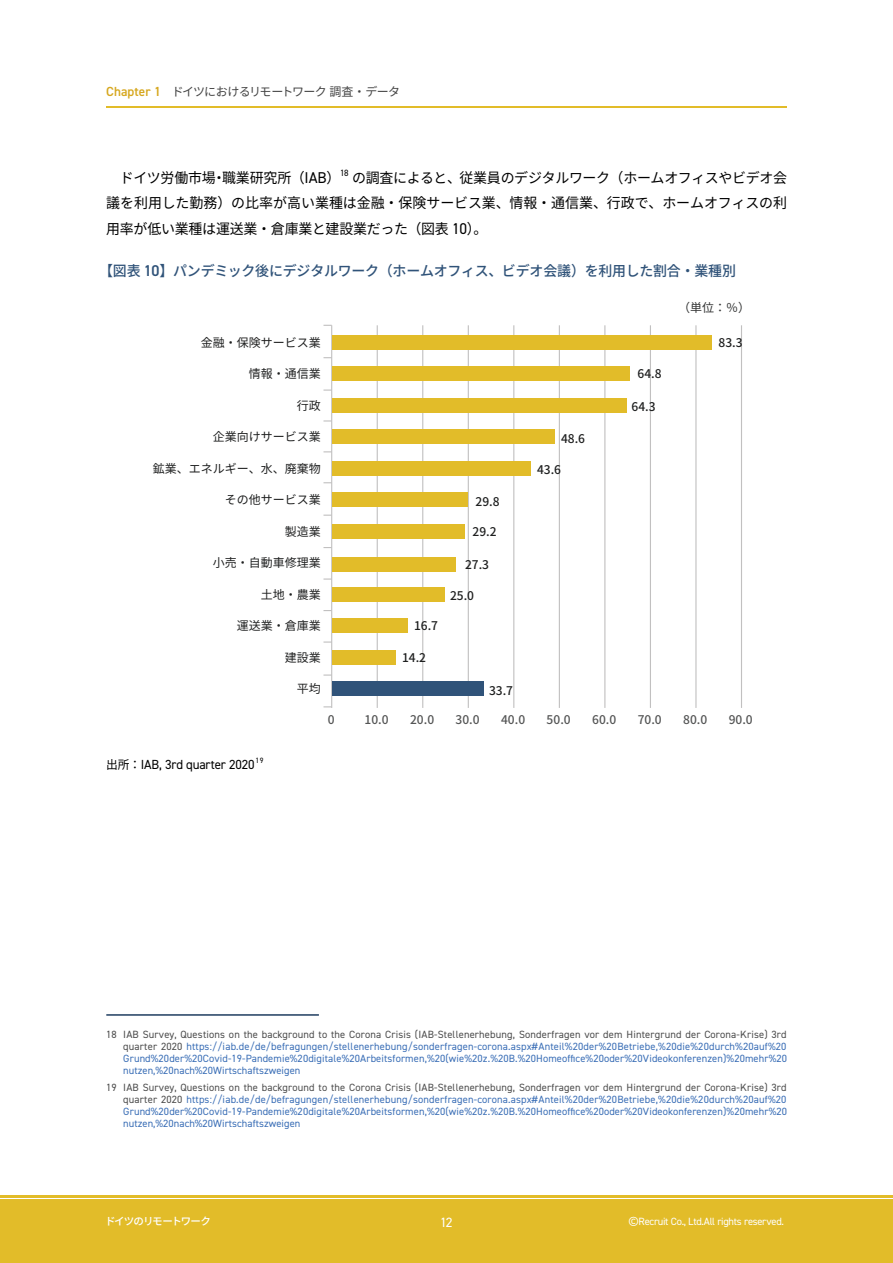
<style>
.page{position:relative;width:893px;height:1263px;background:#fff}
.page>*{position:absolute;margin:0;border:0;box-sizing:border-box;transform-origin:0 0}
.t1{font:14.25px/25.5px "Noto Sans CJ Kjp";letter-spacing:-.015em;color:#000;text-align:justify}
.t2{font:500 14.25px "Noto Sans CJ Kjp";letter-spacing:-.015em;color:#305379}
.t3{font:13.5px "DIN2014";color:#fff}
.t4{font:13.2px "DIN2014";letter-spacing:-.01em;color:#000}
.t5{font:12px "Noto Sans CJ Kjp";color:#202121}
.t6{font:500 12px "Noto Sans CJ Kjp";color:#1f2020}
.t7{font:500 12px "Noto Sans CJ Kjp";color:#555656}
.t8{font:12px "Noto Sans CJ Kjp";letter-spacing:-.06em;color:#444}
.t9{font:12px "Noto Sans CJ Kjp";color:#323333}
.t10{font:10.5px/12px "DIN2014";letter-spacing:.005em;color:#3a6eb6;text-align:justify}
.t11{font:10.5px "DIN2014";letter-spacing:-.025em;color:#fff}
.t12{font:500 10.5px "Noto Sans CJ Kjp";letter-spacing:-.095em;color:#fff}
.t13{font:9.15px "DIN2014";color:#000}
.s1{font-family:"DIN2014";font-weight:600;font-size:13.2px;color:#d6a71e}
.s2{font-family:"DIN2014";font-size:15.75px}
.s3{font-family:"DIN2014";font-weight:600;font-size:15.75px}
.s4{font-family:"Noto Sans CJ Kjp";font-size:12px}
.s5{color:#4c4c4c}
</style>
<div class="page">
<div style="left:0;top:1199px;width:893px;height:64px;background:#e2bc29"></div>
<hr style="left:0;top:1195px;width:893px;height:2px;background:#e2bc29">
<hr style="left:106px;top:106px;width:681px;height:2px;background:#e2bc29">
<hr style="left:106px;top:1014px;width:213px;height:2px;background:#1e3c60">
<hr style="left:695px;top:325px;width:1px;height:383px;background:#c1c0c0">
<hr style="left:650px;top:325px;width:1px;height:383px;background:#c1c0c0">
<hr style="left:741px;top:325px;width:1px;height:383px;background:#c1c0c0">
<hr style="left:604px;top:325px;width:1px;height:383px;background:#c1c0c0">
<hr style="left:559px;top:325px;width:1px;height:383px;background:#c1c0c0">
<hr style="left:513px;top:325px;width:1px;height:383px;background:#c1c0c0">
<hr style="left:468px;top:325px;width:1px;height:383px;background:#c1c0c0">
<hr style="left:422px;top:325px;width:1px;height:383px;background:#c1c0c0">
<hr style="left:377px;top:325px;width:1px;height:383px;background:#c1c0c0">
<hr style="left:331px;top:325px;width:1px;height:383px;background:#c1c0c0">
<div style="left:332px;top:335px;width:380px;height:14px;background:#e2bc29"></div>
<div style="left:332px;top:367px;width:298px;height:14px;background:#e2bc29"></div>
<div style="left:332px;top:398px;width:295px;height:14px;background:#e2bc29"></div>
<div style="left:332px;top:430px;width:223px;height:14px;background:#e2bc29"></div>
<div style="left:332px;top:461px;width:199px;height:14px;background:#e2bc29"></div>
<div style="left:332px;top:493px;width:136px;height:14px;background:#e2bc29"></div>
<div style="left:332px;top:524px;width:133px;height:14px;background:#e2bc29"></div>
<div style="left:332px;top:557px;width:124px;height:14px;background:#e2bc29"></div>
<div style="left:332px;top:587px;width:113px;height:14px;background:#e2bc29"></div>
<div style="left:332px;top:650px;width:64px;height:14px;background:#e2bc29"></div>
<div style="left:332px;top:682px;width:152px;height:14px;background:#305379"></div>
<svg style="left:323px;top:389px;width:8px;height:2px"></svg>
<svg style="left:323px;top:578px;width:8px;height:2px"></svg>
<svg style="left:323px;top:641px;width:8px;height:2px"></svg>
<svg style="left:323px;top:674px;width:8px;height:2px"></svg>
<div style="left:332px;top:618px;width:76px;height:14px;background:#e2bc29"></div>
<p class="t8" style="left:106px;top:84px;width:295px"><span class="s1">Chapter 1</span> ドイツにおけるリモートワーク調査・データ</p>
<h1 class="t1" style="left:120px;top:165px;width:222px">ドイツ労働市場・職業研究所（<span class="s2">IAB</span>）</h1>
<p class="t13" style="left:340px;top:167px;width:10px">18</p>
<h1 class="t1" style="left:106px;top:165px;width:682px;text-indent:246px">の調査によると、従業員のデジタルワーク（ホームオフィスやビデオ会議を利用した勤務）の比率が高い業種は金融・保険サービス業、情報・通信業、行政で、ホームオフィスの利用率が低い業種は運送業・倉庫業と建設業だった（図表 <span class="s2">10</span>）。</h1>
<h1 class="t2" style="left:99px;top:263px;width:639px">【図表 <span class="s3">10</span>】パンデミック後にデジタルワーク（ホームオフィス、ビデオ会議）を利用した割合・業種別</h1>
<p class="t5" style="left:201px;top:335px;width:121px">金融・保険サービス業</p>
<p class="t5" style="left:249px;top:367px;width:73px">情報・通信業</p>
<p class="t5" style="left:297px;top:398px;width:25px">行政</p>
<p class="t5" style="left:213px;top:430px;width:109px">企業向けサービス業</p>
<p class="t5" style="left:153px;top:461px;width:169px">鉱業、エネルギー、水、廃棄物</p>
<p class="t5" style="left:225px;top:493px;width:97px">その他サービス業</p>
<p class="t5" style="left:285px;top:524px;width:37px">製造業</p>
<p class="t5" style="left:213px;top:556px;width:109px">小売・自動車修理業</p>
<p class="t5" style="left:261px;top:587px;width:61px">土地・農業</p>
<p class="t5" style="left:237px;top:619px;width:85px">運送業・倉庫業</p>
<p class="t5" style="left:285px;top:650px;width:37px">建設業</p>
<p class="t5" style="left:297px;top:682px;width:25px">平均</p>
<p class="t6" style="left:414px;top:619px;width:26px">16.7</p>
<p class="t6" style="left:402px;top:650px;width:26px">14.2</p>
<p class="t6" style="left:475px;top:494px;width:26px">29.8</p>
<p class="t6" style="left:472px;top:524px;width:26px">29.2</p>
<p class="t6" style="left:465px;top:557px;width:26px">27.3</p>
<p class="t6" style="left:450px;top:589px;width:26px">25.0</p>
<p class="t6" style="left:489px;top:683px;width:26px">33.7</p>
<p class="t6" style="left:561px;top:431px;width:26px">48.6</p>
<p class="t6" style="left:537px;top:463px;width:26px">43.6</p>
<p class="t6" style="left:637px;top:367px;width:26px">64.8</p>
<p class="t6" style="left:631px;top:400px;width:26px">64.3</p>
<p class="t9" style="left:678px;top:300px;width:73px">（単位：％）</p>
<p class="t6" style="left:718px;top:335px;width:26px">83.3</p>
<p class="t4" style="left:106px;top:756px;width:159px"><span class="s4">出所：</span>IAB, 3rd quarter 2020<sup>19</sup></p>
<p class="t7" style="left:328px;top:713px;width:8px">0</p>
<p class="t7" style="left:365px;top:713px;width:26px">10.0</p>
<p class="t7" style="left:410px;top:713px;width:26px">20.0</p>
<p class="t7" style="left:456px;top:713px;width:26px">30.0</p>
<p class="t7" style="left:501px;top:713px;width:26px">40.0</p>
<p class="t7" style="left:547px;top:713px;width:26px">50.0</p>
<p class="t7" style="left:592px;top:713px;width:26px">60.0</p>
<p class="t7" style="left:638px;top:713px;width:26px">70.0</p>
<p class="t7" style="left:683px;top:713px;width:26px">80.0</p>
<p class="t7" style="left:729px;top:713px;width:26px">90.0</p>
<p class="t10" style="left:123px;top:1029px;width:665px;text-indent:-17px"><span class="s5">18 IAB Survey, Questions on the background to the Corona Crisis (IAB-Stellenerhebung, Sonderfragen vor dem Hintergrund der Corona-Krise) 3rd quarter 2020</span> https://iab.de/de/befragungen/stellenerhebung/sonderfragen-corona.aspx#Anteil%20der%20Betriebe,%20die%20durch%20auf%20<br>Grund%20der%20Covid-19-Pandemie%20digitale%20Arbeitsformen,%20(wie%20z.%20B.%20Homeoffice%20oder%20Videokonferenzen)%20mehr%20 nutzen,%20nach%20Wirtschaftszweigen</p>
<p class="t10" style="left:123px;top:1081px;width:665px;text-indent:-17px"><span class="s5">19 IAB Survey, Questions on the background to the Corona Crisis (IAB-Stellenerhebung, Sonderfragen vor dem Hintergrund der Corona-Krise) 3rd quarter 2020</span> https://iab.de/de/befragungen/stellenerhebung/sonderfragen-corona.aspx#Anteil%20der%20Betriebe,%20die%20durch%20auf%20<br>Grund%20der%20Covid-19-Pandemie%20digitale%20Arbeitsformen,%20(wie%20z.%20B.%20Homeoffice%20oder%20Videokonferenzen)%20mehr%20 nutzen,%20nach%20Wirtschaftszweigen</p>
<p class="t12" style="left:105px;top:1216px;width:107px">ドイツのリモートワーク</p>
<p class="t3" style="left:440px;top:1214px;width:14px">12</p>
<p class="t11" style="left:628px;top:1215px;width:157px">©Recruit Co., Ltd.All rights reserved.</p>
</div>
